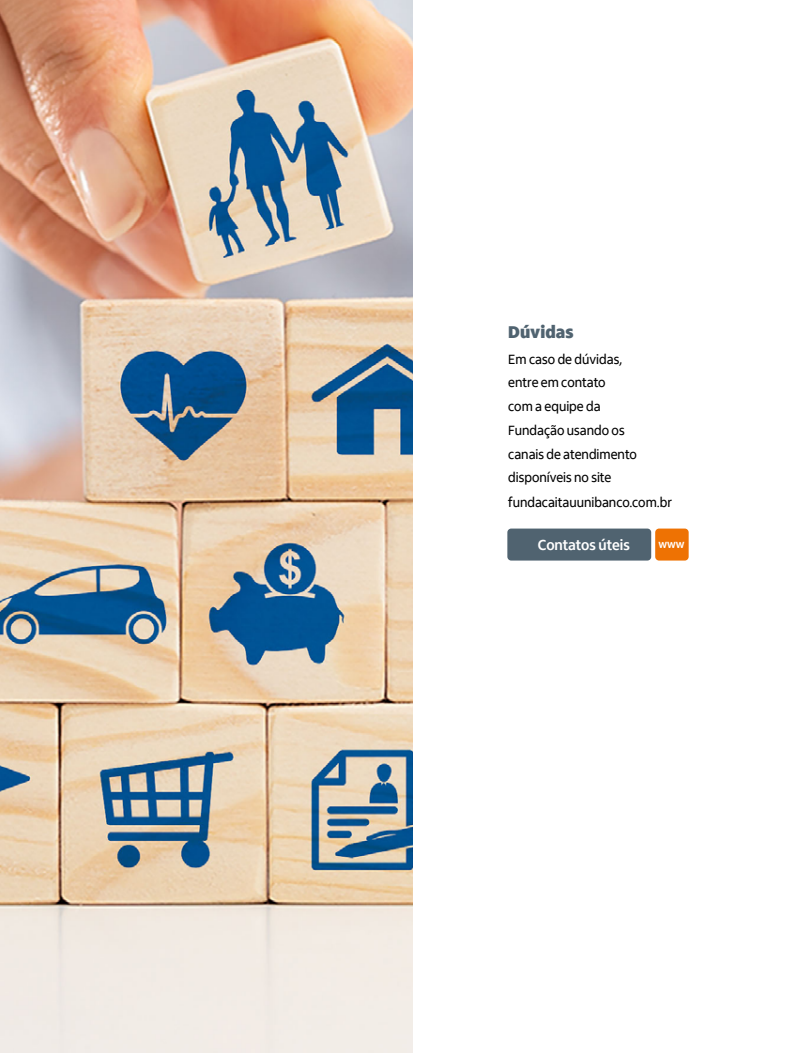
<style>
.page{position:relative;width:800px;height:1053px;background:#fff}
.page>*{position:absolute;margin:0;border:0;box-sizing:border-box;transform-origin:0 0}
.t1{font:900 17.5px "Itau Display";color:#506370}
.t2{font:700 15px "Itau Display";letter-spacing:-.01em;color:#fff}
.t3{font:13.75px/23.9px "Itau Display";color:#000}
.t4{font:700 11.88px "Itau Display";color:#fff}
</style>
<div class="page">
<div style="left:507px;top:528px;width:144px;height:32px;background:#506370;border-radius:4px"></div>
<div style="left:655px;top:528px;width:34px;height:32px;background:#ee7203;border-radius:4px"></div>
<img style="left:0;top:0;width:413px;height:1052px">
<p class="t1" style="left:508px;top:321px;width:67px">Dúvidas</p>
<p class="t3" style="left:508px;top:347px;width:165px">Em caso de dúvidas,<br>entre em contato<br>com a equipe da<br>Fundação usando os<br>canais de atendimento disponíveis no site fundacaitauunibanco.com.br</p>
<p class="t2" style="left:538px;top:536px;width:94px">Contatos úteis</p>
<p class="t4" style="left:658px;top:536px;width:28px">www</p>
</div>
